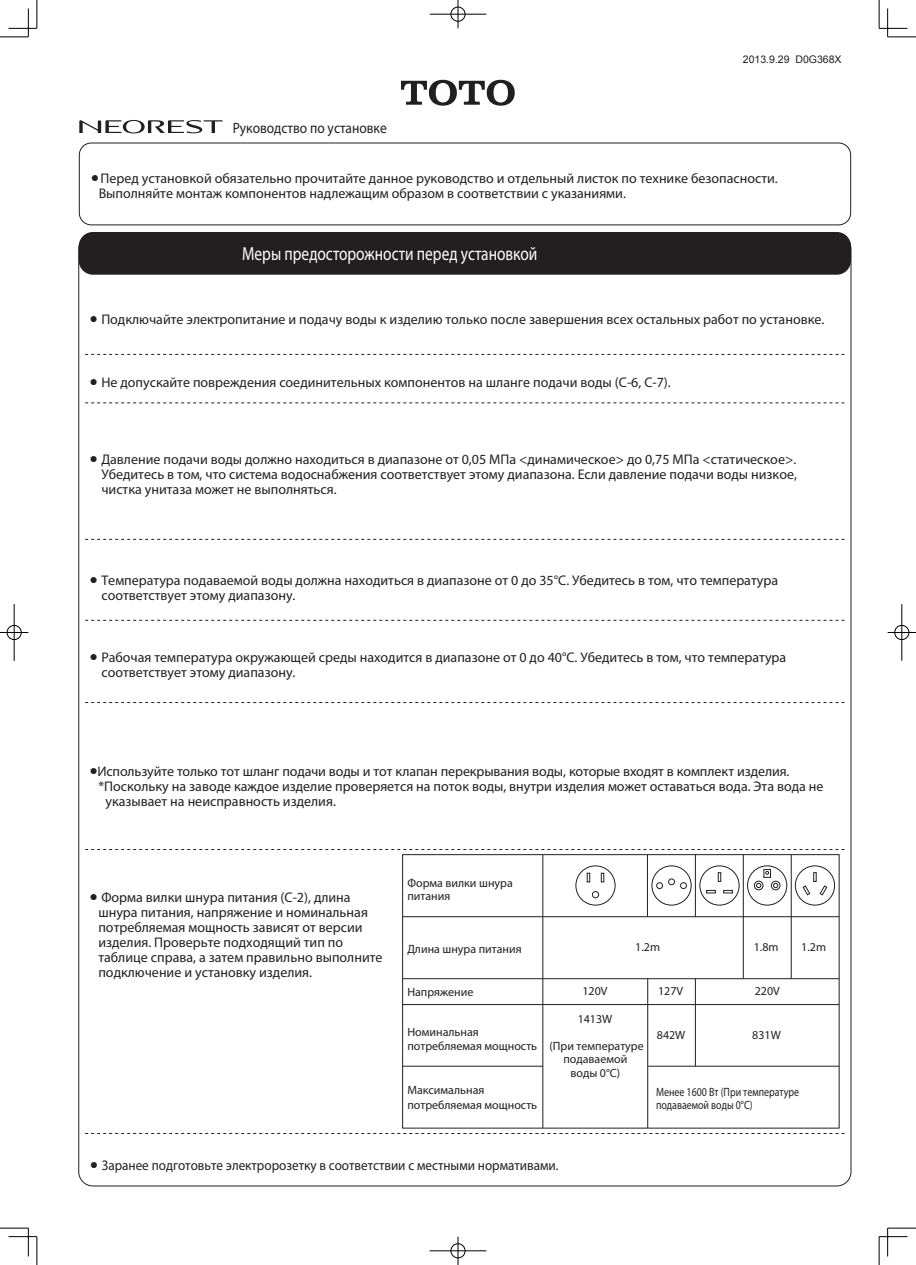
<style>
.page{position:relative;width:916px;height:1265px;background:#fff}
.page>*{position:absolute;margin:0;border:0;box-sizing:border-box;transform-origin:0 0}
.t1{font:19px "Myriad Pro";color:#fff;scale:.81 1}
.t2{font:15px "Myriad Pro";color:#231f20;scale:.9 1}
.t3{font:14px/15px "Myriad Pro";color:#231f20}
.t4{font:14px "Myriad Pro";color:#231f20;scale:.94 1}
.t5{font:12px/14.5px "Myriad Pro";color:#231f20}
.t6{font:12px/13.5px "Myriad Pro";color:#231f20;scale:.83 1}
.t7{font:10.5px "Arial";color:#231f20}
.s1{font-family:"Arial"}
</style>
<div class="page">
<svg style="left:401px;top:80px;width:113px;height:26px"></svg>
<svg style="left:79px;top:120px;width:143px;height:13px"></svg>
<div style="left:79px;top:142px;width:772px;height:83px;border:1px solid #231f20;border-radius:12px"></div>
<div style="left:79px;top:232px;width:772px;height:43px;background:#231f20;border-radius:14px"></div>
<svg style="left:85px;top:354px;width:759px;height:1px"></svg>
<svg style="left:85px;top:402px;width:759px;height:1px"></svg>
<svg style="left:85px;top:539px;width:759px;height:1px"></svg>
<svg style="left:85px;top:620px;width:759px;height:1px"></svg>
<svg style="left:85px;top:702px;width:759px;height:1px"></svg>
<svg style="left:85px;top:849px;width:759px;height:1px"></svg>
<svg style="left:85px;top:1133px;width:759px;height:1px"></svg>
<div style="left:795px;top:865px;width:40px;height:40px;border:1px solid #231f20;border-radius:50%"></div>
<svg style="left:802px;top:872px;width:26px;height:23px"></svg>
<div style="left:575px;top:865px;width:40px;height:40px;border:1px solid #231f20;border-radius:50%"></div>
<svg style="left:587px;top:872px;width:3px;height:10px"></svg>
<svg style="left:601px;top:872px;width:3px;height:10px"></svg>
<div style="left:592px;top:891px;width:7px;height:7px;border:1px solid #231f20;border-radius:50%"></div>
<div style="left:747px;top:865px;width:40px;height:40px;border:1px solid #231f20;border-radius:50%"></div>
<div style="left:771px;top:880px;width:9px;height:10px;border:1px solid #231f20;border-radius:50%"></div>
<svg style="left:773px;top:883px;width:5px;height:4px"></svg>
<svg style="left:756px;top:883px;width:5px;height:4px"></svg>
<div style="left:754px;top:880px;width:9px;height:10px;border:1px solid #231f20;border-radius:50%"></div>
<div style="left:763px;top:869px;width:8px;height:8px;border:1px solid #231f20"></div>
<div style="left:402px;top:854px;width:437px;height:274px;border:1px solid #231f20"></div>
<hr style="left:402px;top:916px;width:437px;height:1px;background:#231f20">
<hr style="left:402px;top:978px;width:437px;height:1px;background:#231f20">
<hr style="left:402px;top:1004px;width:437px;height:1px;background:#231f20">
<hr style="left:402px;top:1065px;width:141px;height:1px;background:#231f20">
<hr style="left:648px;top:1065px;width:191px;height:1px;background:#231f20">
<hr style="left:542px;top:854px;width:1px;height:273px;background:#231f20">
<hr style="left:647px;top:854px;width:1px;height:62px;background:#231f20">
<hr style="left:695px;top:854px;width:1px;height:62px;background:#231f20">
<hr style="left:791px;top:854px;width:1px;height:124px;background:#231f20">
<hr style="left:743px;top:854px;width:1px;height:124px;background:#231f20">
<hr style="left:695px;top:978px;width:1px;height:88px;background:#231f20">
<hr style="left:647px;top:978px;width:1px;height:149px;background:#231f20">
<div style="left:668px;top:878px;width:7px;height:7px;border:1px solid #231f20;border-radius:50%"></div>
<div style="left:680px;top:882px;width:7px;height:6px;border:1px solid #231f20;border-radius:50%"></div>
<div style="left:656px;top:882px;width:7px;height:6px;border:1px solid #231f20;border-radius:50%"></div>
<div style="left:651px;top:865px;width:40px;height:40px;border:1px solid #231f20;border-radius:50%"></div>
<div style="left:699px;top:865px;width:40px;height:40px;border:1px solid #231f20;border-radius:50%"></div>
<svg style="left:718px;top:872px;width:3px;height:9px"></svg>
<svg style="left:723px;top:890px;width:9px;height:3px"></svg>
<svg style="left:706px;top:890px;width:9px;height:3px"></svg>
<svg style="left:0;top:0;width:38px;height:38px"></svg>
<svg style="left:0;top:1227px;width:38px;height:37px"></svg>
<svg style="left:878px;top:0;width:38px;height:38px"></svg>
<svg style="left:878px;top:1227px;width:38px;height:37px"></svg>
<div style="left:450px;top:6px;width:16px;height:16px;border:1px solid #fff;border-radius:50%"></div>
<hr style="left:429px;top:13px;width:57px;height:2px;background:#fff">
<hr style="left:457px;top:0;width:2px;height:28px;background:#fff">
<div style="left:451px;top:7px;width:14px;height:14px;border:1px solid #000;border-radius:50%"></div>
<hr style="left:429px;top:14px;width:57px;height:1px;background:#000">
<svg style="left:458px;top:0;width:1px;height:28px"></svg>
<div style="left:450px;top:1242px;width:16px;height:16px;border:1px solid #fff;border-radius:50%"></div>
<hr style="left:429px;top:1249px;width:57px;height:2px;background:#fff">
<hr style="left:457px;top:1236px;width:2px;height:28px;background:#fff">
<div style="left:451px;top:1243px;width:14px;height:14px;border:1px solid #000;border-radius:50%"></div>
<hr style="left:429px;top:1250px;width:57px;height:1px;background:#000">
<svg style="left:458px;top:1236px;width:1px;height:28px"></svg>
<div style="left:6px;top:624px;width:16px;height:16px;border:1px solid #fff;border-radius:50%"></div>
<hr style="left:0;top:631px;width:28px;height:2px;background:#fff">
<hr style="left:13px;top:604px;width:2px;height:56px;background:#fff">
<div style="left:7px;top:625px;width:14px;height:14px;border:1px solid #000;border-radius:50%"></div>
<svg style="left:0;top:632px;width:28px;height:1px"></svg>
<hr style="left:14px;top:604px;width:1px;height:56px;background:#000">
<div style="left:894px;top:624px;width:15px;height:16px;border:1px solid #fff;border-radius:50%"></div>
<div style="left:894px;top:625px;width:15px;height:14px;border:1px solid #000;border-radius:50%"></div>
<svg style="left:887px;top:632px;width:29px;height:1px"></svg>
<hr style="left:901px;top:604px;width:1px;height:56px;background:#000">
<p class="t7" style="left:743px;top:53px;width:100px">2013.9.29 D0G368X</p>
<p class="t2" style="left:233px;top:118px;width:173px">Руководство по установке</p>
<p class="t3" style="left:99px;top:170px;width:680px;text-indent:-8px"><span class="s1">●</span>Перед установкой обязательно прочитайте данное руководство и отдельный листок по технике безопасности.<br>Выполняйте монтаж компонентов надлежащим образом в соответствии с указаниями.</p>
<h1 class="t1" style="left:242px;top:242px;width:366px">Меры предосторожности перед установкой</h1>
<p class="t3" style="left:89px;top:311px;width:736px"><span class="s1">●</span> Подключайте электропитание и подачу воды к изделию только после завершения всех остальных работ по установке.</p>
<p class="t3" style="left:89px;top:374px;width:583px"><span class="s1">●</span> Не допускайте повреждения соединительных компонентов на шланге подачи воды (C-6, C-7).</p>
<p class="t3" style="left:101px;top:452px;width:697px;text-align:justify;text-indent:-12px"><span class="s1">●</span> Давление подачи воды должно находиться в диапазоне от 0,05 МПа &lt;динамическое&gt; до 0,75 МПа &lt;статическое&gt;.<br>Убедитесь в том, что система водоснабжения соответствует этому диапазона. Если давление подачи воды низкое, чистка унитаза может не выполняться.</p>
<p class="t3" style="left:101px;top:572px;width:678px;text-indent:-12px"><span class="s1">●</span> Температура подаваемой воды должна находиться в диапазоне от 0 до 35°C. Убедитесь в том, что температура соответствует этому диапазону.</p>
<p class="t3" style="left:101px;top:649px;width:686px;text-indent:-12px"><span class="s1">●</span> Рабочая температура окружающей среды находится в диапазоне от 0 до 40°C. Убедитесь в том, что температура соответствует этому диапазону.</p>
<p class="t3" style="left:89px;top:763px;width:701px"><span class="s1">●</span>Используйте только тот шланг подачи воды и тот клапан перекрывания воды, которые входят в комплект изделия.</p>
<p class="t3" style="left:98px;top:778px;width:726px">*Поскольку на заводе каждое изделие проверяется на поток воды, внутри изделия может оставаться вода. Эта вода не</p>
<p class="t3" style="left:105px;top:793px;width:232px">указывает на неисправность изделия.</p>
<p class="t3" style="left:98px;top:889px;width:286px;text-indent:-9px"><span class="s1">●</span> Форма вилки шнура питания (C-2), длина шнура питания, напряжение и номинальная потребляемая мощность зависят от версии изделия. Проверьте подходящий тип по таблице справа, а затем правильно выполните подключение и установку изделия.</p>
<p class="t5" style="left:407px;top:876px;width:107px;line-height:13px">Форма вилки шнура питания</p>
<p class="t5" style="left:407px;top:941px;width:116px">Длина шнура питания</p>
<p class="t5" style="left:407px;top:984px;width:68px">Напряжение</p>
<p class="t5" style="left:407px;top:1023px;width:131px">Номинальная потребляемая мощность</p>
<p class="t5" style="left:407px;top:1082px;width:131px">Максимальная потребляемая мощность</p>
<p class="t5" style="left:582px;top:983px;width:27px">120V</p>
<p class="t5" style="left:577px;top:1011px;width:36px">1413W</p>
<p class="t5" style="left:635px;top:939px;width:26px">1.2m</p>
<p class="t5" style="left:753px;top:939px;width:26px">1.8m</p>
<p class="t5" style="left:801px;top:939px;width:26px">1.2m</p>
<p class="t5" style="left:754px;top:983px;width:27px">220V</p>
<p class="t5" style="left:658px;top:983px;width:27px">127V</p>
<p class="t5" style="left:657px;top:1027px;width:30px">842W</p>
<p class="t5" style="left:752px;top:1027px;width:30px">831W</p>
<p class="t5" style="left:549px;top:1039px;width:96px;line-height:13.5px;text-align:center">(При температуре подаваемой<br>воды 0°C)</p>
<p class="t6" style="left:656px;top:1084px;width:174px">Менее 1600 Вт (При температуре подаваемой воды 0°C)</p>
<p class="t4" style="left:90px;top:1156px;width:500px"><span class="s1">●</span> Заранее подготовьте электророзетку в соответствии с местными нормативами.</p>
</div>
